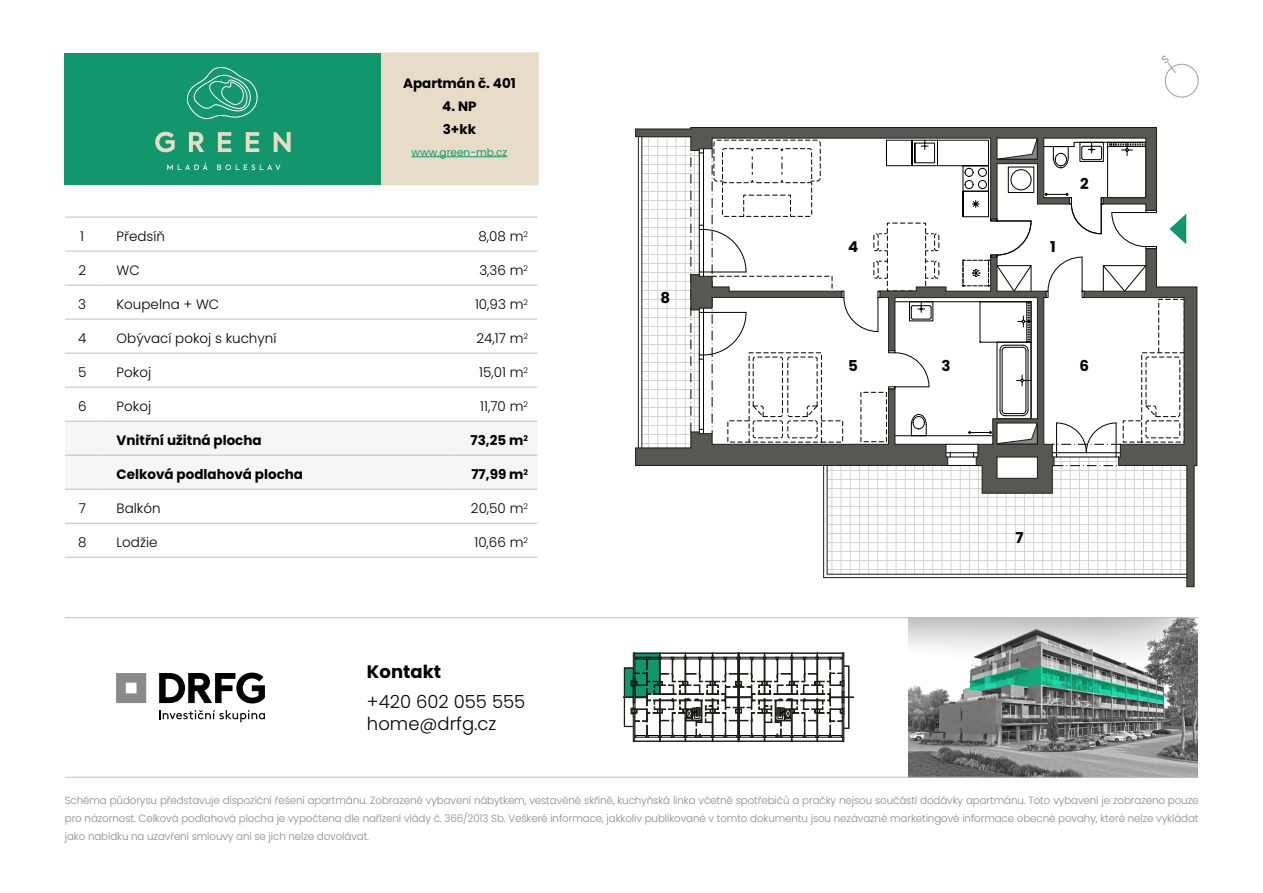
<style>
.page{position:relative;width:1263px;height:893px;background:#fff}
.page>*{position:absolute;margin:0;border:0;box-sizing:border-box;transform-origin:0 0}
.t1{font:300 18px/21.6px "Poppins";color:#000}
.t2{font:700 18px "Poppins";color:#000}
.t3{font:700 15px "Poppins";color:#000}
.t4{font:300 13.5px "Poppins";color:#000}
.t5{font:700 13.5px/22.5px "Poppins";color:#000}
.t6{font:300 10.5px/18px "Poppins";letter-spacing:-.01em;color:#8a8a8b;text-align:justify}
.t7{font:10.5px "Poppins";color:#10986c}
</style>
<div class="page">
<div style="left:380px;top:52px;width:159px;height:133px;background:#e6dcc8;border:2px solid #e6dcc8"></div>
<div style="left:65px;top:454px;width:472px;height:35px;background:#f6f6f6"></div>
<hr style="left:65px;top:217px;width:35px;height:1px;background:#c1c0c0">
<hr style="left:100px;top:217px;width:349px;height:1px;background:#c1c0c0">
<hr style="left:449px;top:217px;width:88px;height:1px;background:#c1c0c0">
<hr style="left:65px;top:251px;width:35px;height:1px;background:#c1c0c0">
<hr style="left:100px;top:251px;width:349px;height:1px;background:#c1c0c0">
<hr style="left:449px;top:251px;width:88px;height:1px;background:#c1c0c0">
<hr style="left:65px;top:285px;width:35px;height:1px;background:#c1c0c0">
<hr style="left:100px;top:285px;width:349px;height:1px;background:#c1c0c0">
<hr style="left:449px;top:285px;width:88px;height:1px;background:#c1c0c0">
<hr style="left:65px;top:319px;width:35px;height:1px;background:#c1c0c0">
<hr style="left:100px;top:319px;width:349px;height:1px;background:#c1c0c0">
<hr style="left:449px;top:319px;width:88px;height:1px;background:#c1c0c0">
<hr style="left:65px;top:353px;width:35px;height:1px;background:#c1c0c0">
<hr style="left:100px;top:353px;width:349px;height:1px;background:#c1c0c0">
<hr style="left:449px;top:353px;width:88px;height:1px;background:#c1c0c0">
<hr style="left:65px;top:387px;width:35px;height:1px;background:#c1c0c0">
<hr style="left:100px;top:387px;width:349px;height:1px;background:#c1c0c0">
<hr style="left:449px;top:387px;width:88px;height:1px;background:#c1c0c0">
<hr style="left:65px;top:455px;width:35px;height:1px;background:#c1c0c0">
<hr style="left:100px;top:455px;width:349px;height:1px;background:#c1c0c0">
<hr style="left:449px;top:455px;width:88px;height:1px;background:#c1c0c0">
<hr style="left:65px;top:523px;width:35px;height:1px;background:#c1c0c0">
<hr style="left:100px;top:523px;width:349px;height:1px;background:#c1c0c0">
<hr style="left:449px;top:523px;width:88px;height:1px;background:#c1c0c0">
<hr style="left:65px;top:557px;width:35px;height:1px;background:#c1c0c0">
<hr style="left:100px;top:557px;width:349px;height:1px;background:#c1c0c0">
<hr style="left:449px;top:557px;width:88px;height:1px;background:#c1c0c0">
<hr style="left:65px;top:421px;width:35px;height:1px;background:#c1c0c0">
<hr style="left:100px;top:421px;width:349px;height:1px;background:#c1c0c0">
<hr style="left:449px;top:421px;width:88px;height:1px;background:#c1c0c0">
<hr style="left:65px;top:489px;width:35px;height:1px;background:#c1c0c0">
<hr style="left:100px;top:489px;width:349px;height:1px;background:#c1c0c0">
<hr style="left:449px;top:489px;width:88px;height:1px;background:#c1c0c0">
<hr style="left:412px;top:157px;width:95px;height:1px;background:#10986c">
<img style="left:908px;top:618px;width:290px;height:159px">
<hr style="left:65px;top:617px;width:1133px;height:1px;background:#c1c0c0">
<hr style="left:65px;top:777px;width:1133px;height:1px;background:#c1c0c0">
<div style="left:65px;top:53px;width:316px;height:132px;background:#11976b"></div>
<svg style="left:155px;top:132px;width:20px;height:20px"></svg>
<svg style="left:189px;top:132px;width:15px;height:20px"></svg>
<svg style="left:218px;top:132px;width:13px;height:20px"></svg>
<svg style="left:246px;top:132px;width:13px;height:20px"></svg>
<svg style="left:274px;top:132px;width:17px;height:20px"></svg>
<svg style="left:217px;top:165px;width:63px;height:5px"></svg>
<svg style="left:186px;top:67px;width:72px;height:53px"></svg>
<svg style="left:167px;top:163px;width:41px;height:7px"></svg>
<svg style="left:623px;top:653px;width:231px;height:89px"></svg>
<svg style="left:635px;top:127px;width:522px;height:9px;background:#535352"></svg>
<svg style="left:635px;top:136px;width:562px;height:451px"></svg>
<svg style="left:159px;top:710px;width:106px;height:12px"></svg>
<svg style="left:159px;top:673px;width:106px;height:30px"></svg>
<svg style="left:116px;top:673px;width:30px;height:30px"></svg>
<svg style="left:1164px;top:63px;width:35px;height:35px"></svg>
<p class="t5" style="left:403px;top:73px;width:114px">Apartmán č. 401</p>
<p class="t5" style="left:442px;top:95px;width:36px">4. NP<br>3+kk</p>
<p class="t7" style="left:412px;top:146px;width:97px">www.green-mb.cz</p>
<p class="t4" style="left:80px;top:229px;width:5px">1</p>
<p class="t4" style="left:117px;top:229px;width:50px">Předsíň</p>
<p class="t4" style="left:478px;top:229px;width:51px">8,08 m<sup>2</sup></p>
<p class="t4" style="left:78px;top:263px;width:9px">2</p>
<p class="t4" style="left:117px;top:263px;width:25px">WC</p>
<p class="t4" style="left:479px;top:263px;width:50px">3,36 m<sup>2</sup></p>
<p class="t4" style="left:78px;top:297px;width:9px">3</p>
<p class="t4" style="left:117px;top:297px;width:104px">Koupelna + WC</p>
<p class="t4" style="left:475px;top:297px;width:54px">10,93 m<sup>2</sup></p>
<p class="t4" style="left:78px;top:331px;width:10px">4</p>
<p class="t4" style="left:117px;top:331px;width:161px">Obývací pokoj s kuchyní</p>
<p class="t4" style="left:476px;top:331px;width:53px">24,17 m<sup>2</sup></p>
<p class="t4" style="left:78px;top:365px;width:10px">5</p>
<p class="t4" style="left:117px;top:365px;width:36px">Pokoj</p>
<p class="t4" style="left:479px;top:365px;width:50px">15,01 m<sup>2</sup></p>
<p class="t4" style="left:78px;top:399px;width:10px">6</p>
<p class="t4" style="left:117px;top:399px;width:36px">Pokoj</p>
<p class="t4" style="left:480px;top:399px;width:49px">11,70 m<sup>2</sup></p>
<p class="t5" style="left:117px;top:429px;width:147px">Vnitřní užitná plocha</p>
<p class="t5" style="left:471px;top:429px;width:59px">73,25 m<sup>2</sup></p>
<p class="t5" style="left:117px;top:463px;width:188px">Celková podlahová plocha</p>
<p class="t5" style="left:471px;top:463px;width:58px">77,99 m<sup>2</sup></p>
<p class="t4" style="left:79px;top:501px;width:9px">7</p>
<p class="t4" style="left:117px;top:501px;width:45px">Balkón</p>
<p class="t4" style="left:471px;top:501px;width:59px">20,50 m<sup>2</sup></p>
<p class="t4" style="left:78px;top:535px;width:10px">8</p>
<p class="t4" style="left:117px;top:535px;width:42px">Lodžie</p>
<p class="t4" style="left:474px;top:535px;width:55px">10,66 m<sup>2</sup></p>
<h1 class="t2" style="left:367px;top:661px;width:76px">Kontakt</h1>
<h1 class="t1" style="left:367px;top:691px;width:160px">+420 602 055 555 home@drfg.cz</h1>
<h2 class="t3" style="left:660px;top:289px;width:11px">8</h2>
<h2 class="t3" style="left:848px;top:238px;width:12px">4</h2>
<h2 class="t3" style="left:1050px;top:238px;width:7px">1</h2>
<h2 class="t3" style="left:1080px;top:175px;width:10px">2</h2>
<h2 class="t3" style="left:942px;top:357px;width:11px">3</h2>
<h2 class="t3" style="left:848px;top:357px;width:11px">5</h2>
<h2 class="t3" style="left:1079px;top:357px;width:11px">6</h2>
<h2 class="t3" style="left:1015px;top:529px;width:10px">7</h2>
<p class="t6" style="left:65px;top:791px;width:1135px">Schéma půdorysu představuje dispoziční řešení apartmánu. Zobrazené vybavení nábytkem, vestavěné skříně, kuchyňská linka včetně spotřebičů a pračky nejsou součástí dodávky apartmánu. Toto vybavení je zobrazeno pouze pro názornost. Celková podlahová plocha je vypočtena dle nařízení vlády č. 366/2013 Sb. Veškeré informace, jakkoliv publikované v tomto dokumentu jsou nezávazné marketingové informace obecné povahy, které nelze vykládat jako nabídku na uzavření smlouvy ani se jich nelze dovolávat.</p>
</div>
